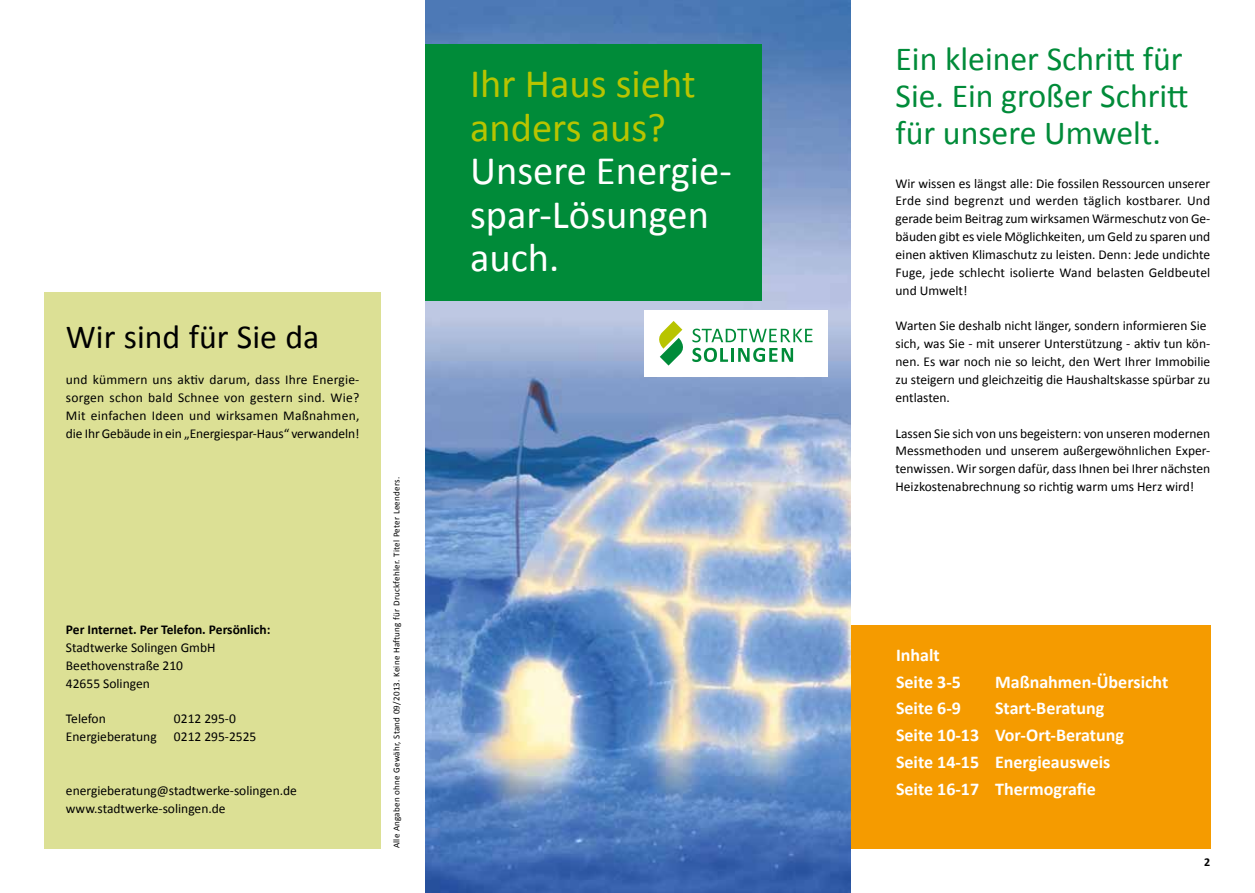
<style>
.page{position:relative;width:1255px;height:893px;background:#fff}
.page>*{position:absolute;margin:0;border:0;box-sizing:border-box;transform-origin:0 0}
.t1{font:40.5px/43.5px "Calibri";color:#fff}
.t2{font:40.5px/43.5px "Calibri";color:#b8c400}
.t3{font:33.75px/37.2px "Calibri";color:#008b39}
.t4{font:33.75px "Calibri";color:#000}
.t5{font:700 18px/26.8px "Calibri";color:#fff}
.t6{font:13.5px/17.9px "Calibri";color:#000;text-align:justify}
.t7{font:700 13.5px "Calibri";color:#000}
.t8{font:700 12px "Calibri";color:#000}
.t9{font:9px "Calibri";letter-spacing:.025em;color:#000}
</style>
<div class="page">
<img style="left:425px;top:0;width:425px;height:893px">
<div style="left:425px;top:45px;width:336px;height:256px;background:#008b39"></div>
<div style="left:644px;top:310px;width:183px;height:67px;background:#fff"></div>
<svg style="left:659px;top:321px;width:153px;height:45px"></svg>
<div style="left:850px;top:625px;width:360px;height:223px;background:#f59b00"></div>
<div style="left:45px;top:292px;width:336px;height:556px;background:#dce095"></div>
<h2 class="t4" style="left:66px;top:316px;width:255px">Wir sind für Sie da</h2>
<p class="t6" style="left:66px;top:371px;width:295px">und kümmern uns aktiv darum, dass Ihre Energie&shy;sorgen schon bald Schnee von gestern sind. Wie?<br>Mit einfachen Ideen und wirksamen Maßnahmen, die Ihr Gebäude in ein „Energiespar-Haus“ verwandeln!</p>
<p class="t7" style="left:66px;top:621px;width:206px">Per Internet. Per Telefon. Persönlich:</p>
<p class="t6" style="left:66px;top:639px;width:151px;text-align:left">Stadtwerke Solingen GmbH<br>Beethovenstraße 210<br>42655 Solingen</p>
<p class="t6" style="left:66px;top:710px;width:41px">Telefon</p>
<p class="t6" style="left:174px;top:710px;width:63px">0212 295-0</p>
<p class="t6" style="left:66px;top:728px;width:92px">Energieberatung</p>
<p class="t6" style="left:174px;top:728px;width:84px">0212 295-2525</p>
<p class="t6" style="left:66px;top:781px;width:232px">energieberatung@stadtwerke-solingen.de www.stadtwerke-solingen.de</p>
<p class="t9" style="left:391px;top:848px;width:373px;rotate:-90deg">Alle Angaben ohne Gewähr, Stand 09/2013. Keine Haftung für Druckfehler. Titel Peter Leenders.</p>
<h1 class="t2" style="left:470px;top:62px;width:227px">Ihr Haus sieht anders aus?</h1>
<h1 class="t1" style="left:470px;top:149px;width:263px">Unsere Energie&shy;spar-Lösungen auch.</h1>
<h2 class="t3" style="left:895px;top:40px;width:295px">Ein kleiner Schritt für<br>Sie. Ein großer Schritt für unsere Umwelt.</h2>
<p class="t6" style="left:895px;top:174px;width:316px">Wir wissen es längst alle: Die fossilen Ressourcen unserer Erde sind begrenzt und werden täglich kostbarer. Und gerade beim Beitrag zum wirksamen Wärmeschutz von Ge&shy;bäuden gibt es viele Möglichkeiten, um Geld zu sparen und einen aktiven Klimaschutz zu leisten. Denn: Jede undichte Fuge, jede schlecht isolierte Wand belasten Geldbeutel und Umwelt!</p>
<p class="t6" style="left:895px;top:317px;width:316px;text-align:left">Warten Sie deshalb nicht länger, sondern informieren Sie sich, was Sie - mit unserer Unterstützung - aktiv tun kön&shy;nen. Es war noch nie so leicht, den Wert Ihrer Immobilie zu steigern und gleichzeitig die Haushaltskasse spürbar zu entlasten.</p>
<p class="t6" style="left:895px;top:424px;width:316px">Lassen Sie sich von uns begeistern: von unseren modernen Messmethoden und unserem außergewöhnlichen Exper&shy;tenwissen. Wir sorgen dafür, dass Ihnen bei Ihrer nächsten Heizkostenabrechnung so richtig warm ums Herz wird!</p>
<h3 class="t5" style="left:896px;top:641px;width:66px">Inhalt<br>Seite 3-5</h3>
<h3 class="t5" style="left:995px;top:668px;width:175px">Maßnahmen-Übersicht</h3>
<h3 class="t5" style="left:896px;top:695px;width:66px">Seite 6-9</h3>
<h3 class="t5" style="left:896px;top:695px;width:229px;text-indent:99px">Start-Beratung<br>Seite 10-13 Vor-Ort-Beratung<br>Seite 14-15 Energieausweis<br>Seite 16-17 Thermografie</h3>
<p class="t8" style="left:1204px;top:854px;width:8px">2</p>
</div>
